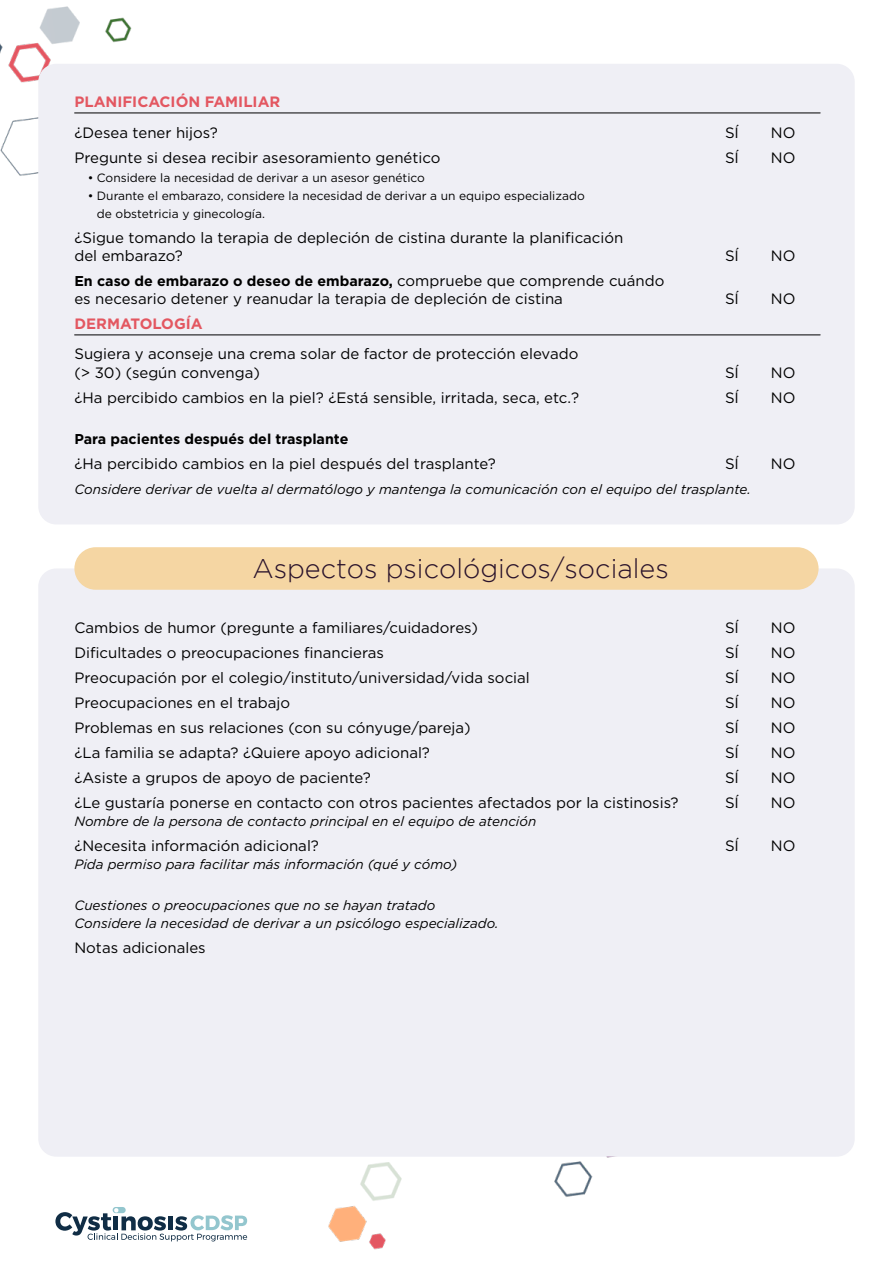
<style>
.page{position:relative;width:893px;height:1263px;background:#fff}
.page>*{position:absolute;margin:0;border:0;box-sizing:border-box;transform-origin:0 0}
.t1{font:300 27px "Gotham";color:#29122b}
.t2{font:15px/18.6px "Gotham";color:#000}
.t3{font:700 15px "Gotham";color:#e35761}
.t4{font:700 14.25px "Gotham";color:#000}
.t5{font:italic 13.5px/18px "Gotham";color:#000}
.t6{font:12px/18px "Gotham";color:#000}
.s1{font-weight:400;font-size:15px}
</style>
<div class="page">
<img style="left:0;top:6px;width:132px;height:170px">
<img style="left:247px;top:1157px;width:364px;height:93px">
<svg style="left:55px;top:1207px;width:192px;height:34px"></svg>
<div style="left:38px;top:64px;width:817px;height:460px;background:#efeff5;border-radius:18px"></div>
<div style="left:38px;top:568px;width:817px;height:589px;background:#efeff5;border-radius:18px"></div>
<div style="left:74px;top:547px;width:745px;height:43px;background:#f5d6a3;border-radius:21px"></div>
<hr style="left:75px;top:113px;width:745px;height:1px;background:#000">
<hr style="left:75px;top:335px;width:745px;height:1px;background:#000">
<p class="t3" style="left:74px;top:92px;width:207px">PLANIFICACIÓN FAMILIAR</p>
<p class="t2" style="left:74px;top:123px;width:145px">¿Desea tener hijos?</p>
<p class="t2" style="left:725px;top:123px;width:15px">SÍ</p>
<p class="t2" style="left:771px;top:123px;width:26px">NO</p>
<p class="t2" style="left:74px;top:148px;width:368px">Pregunte si desea recibir asesoramiento genético</p>
<p class="t2" style="left:725px;top:148px;width:15px">SÍ</p>
<p class="t2" style="left:771px;top:148px;width:26px">NO</p>
<p class="t6" style="left:88px;top:168px;width:339px">• Considere la necesidad de derivar a un asesor genético</p>
<p class="t6" style="left:97px;top:187px;width:489px;text-indent:-9px">• Durante el embarazo, considere la necesidad de derivar a un equipo especializado de obstetricia y ginecología.</p>
<p class="t2" style="left:74px;top:228px;width:550px">¿Sigue tomando la terapia de depleción de cistina durante la planificación del embarazo?</p>
<p class="t2" style="left:725px;top:246px;width:15px">SÍ</p>
<p class="t2" style="left:771px;top:246px;width:26px">NO</p>
<p class="t4" style="left:74px;top:271px;width:591px">En caso de embarazo o deseo de embarazo, <span class="s1">compruebe que comprende cuándo</span></p>
<p class="t2" style="left:74px;top:289px;width:490px">es necesario detener y reanudar la terapia de depleción de cistina</p>
<p class="t2" style="left:725px;top:289px;width:15px">SÍ</p>
<p class="t2" style="left:771px;top:289px;width:26px">NO</p>
<p class="t3" style="left:74px;top:314px;width:130px">DERMATOLOGÍA</p>
<p class="t2" style="left:74px;top:345px;width:505px">Sugiera y aconseje una crema solar de factor de protección elevado (&gt; 30) (según convenga)</p>
<p class="t2" style="left:725px;top:363px;width:15px">SÍ</p>
<p class="t2" style="left:771px;top:363px;width:26px">NO</p>
<p class="t2" style="left:74px;top:388px;width:506px">¿Ha percibido cambios en la piel? ¿Está sensible, irritada, seca, etc.?</p>
<p class="t2" style="left:725px;top:388px;width:15px">SÍ</p>
<p class="t2" style="left:771px;top:388px;width:26px">NO</p>
<p class="t4" style="left:74px;top:430px;width:275px">Para pacientes después del trasplante</p>
<p class="t2" style="left:74px;top:454px;width:423px">¿Ha percibido cambios en la piel después del trasplante?</p>
<p class="t2" style="left:725px;top:454px;width:15px">SÍ</p>
<p class="t2" style="left:771px;top:454px;width:26px">NO</p>
<p class="t5" style="left:74px;top:480px;width:678px">Considere derivar de vuelta al dermatólogo y mantenga la comunicación con el equipo del trasplante.</p>
<h1 class="t1" style="left:252px;top:554px;width:418px">Aspectos psicológicos/sociales</h1>
<p class="t2" style="left:74px;top:618px;width:405px">Cambios de humor (pregunte a familiares/cuidadores)</p>
<p class="t2" style="left:725px;top:618px;width:15px">SÍ</p>
<p class="t2" style="left:771px;top:618px;width:26px">NO</p>
<p class="t2" style="left:74px;top:643px;width:311px">Dificultades o preocupaciones financieras</p>
<p class="t2" style="left:725px;top:643px;width:15px">SÍ</p>
<p class="t2" style="left:771px;top:643px;width:26px">NO</p>
<p class="t2" style="left:74px;top:668px;width:457px">Preocupación por el colegio/instituto/universidad/vida social</p>
<p class="t2" style="left:725px;top:668px;width:15px">SÍ</p>
<p class="t2" style="left:771px;top:668px;width:26px">NO</p>
<p class="t2" style="left:74px;top:693px;width:217px">Preocupaciones en el trabajo</p>
<p class="t2" style="left:725px;top:693px;width:15px">SÍ</p>
<p class="t2" style="left:771px;top:693px;width:26px">NO</p>
<p class="t2" style="left:74px;top:718px;width:398px">Problemas en sus relaciones (con su cónyuge/pareja)</p>
<p class="t2" style="left:725px;top:718px;width:15px">SÍ</p>
<p class="t2" style="left:771px;top:718px;width:26px">NO</p>
<p class="t2" style="left:74px;top:743px;width:357px">¿La familia se adapta? ¿Quiere apoyo adicional?</p>
<p class="t2" style="left:725px;top:743px;width:15px">SÍ</p>
<p class="t2" style="left:771px;top:743px;width:26px">NO</p>
<p class="t2" style="left:74px;top:768px;width:298px">¿Asiste a grupos de apoyo de paciente?</p>
<p class="t2" style="left:725px;top:768px;width:15px">SÍ</p>
<p class="t2" style="left:771px;top:768px;width:26px">NO</p>
<p class="t2" style="left:74px;top:793px;width:606px">¿Le gustaría ponerse en contacto con otros pacientes afectados por la cistinosis?</p>
<p class="t2" style="left:725px;top:793px;width:15px">SÍ</p>
<p class="t2" style="left:771px;top:793px;width:26px">NO</p>
<p class="t5" style="left:74px;top:812px;width:463px">Nombre de la persona de contacto principal en el equipo de atención</p>
<p class="t2" style="left:74px;top:836px;width:246px">¿Necesita información adicional?</p>
<p class="t2" style="left:725px;top:836px;width:15px">SÍ</p>
<p class="t2" style="left:771px;top:836px;width:26px">NO</p>
<p class="t5" style="left:74px;top:855px;width:384px">Pida permiso para facilitar más información (qué y cómo)</p>
<p class="t5" style="left:74px;top:896px;width:426px">Cuestiones o preocupaciones que no se hayan tratado<br>Considere la necesidad de derivar a un psicólogo especializado.</p>
<p class="t2" style="left:74px;top:937px;width:133px">Notas adicionales</p>
</div>
